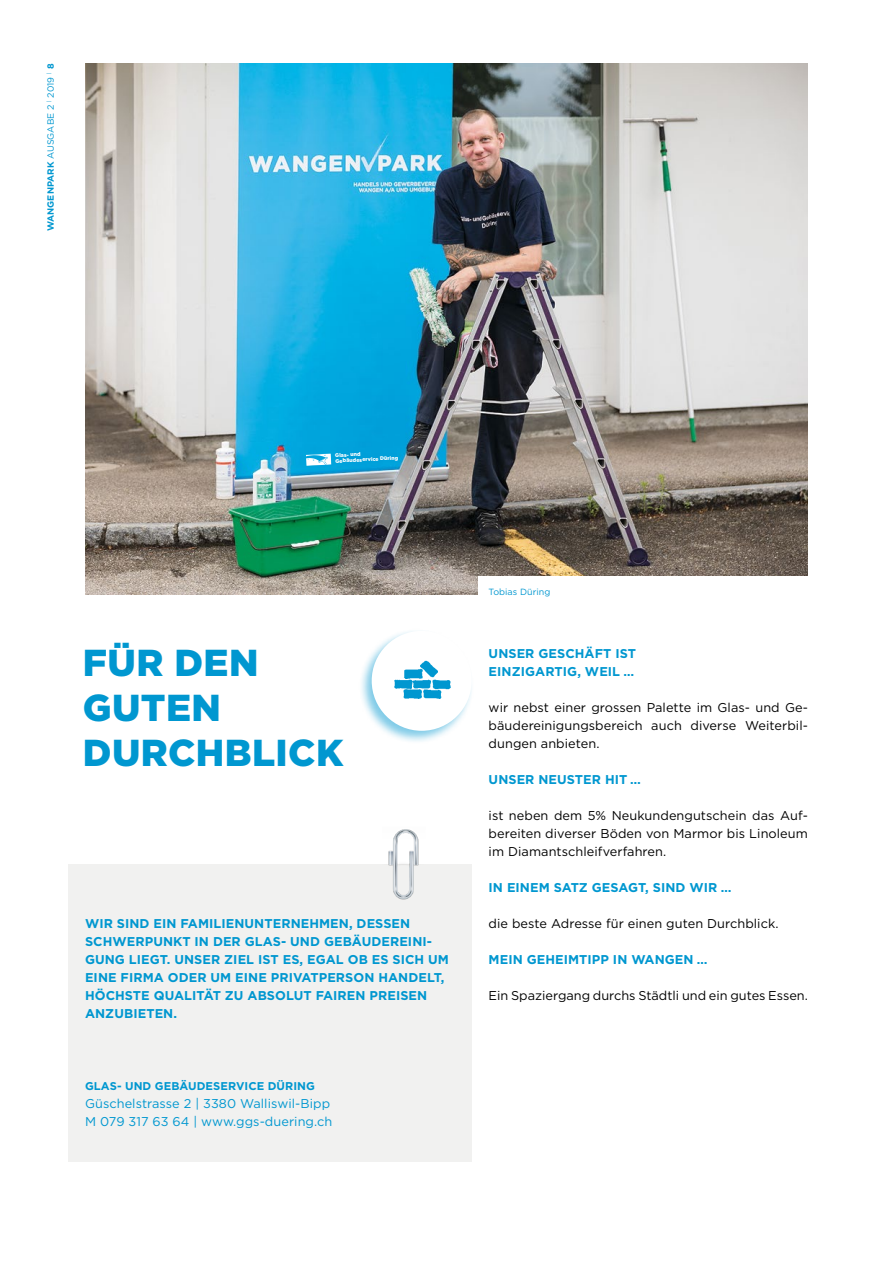
<style>
.page{position:relative;width:893px;height:1263px;background:#fff}
.page>*{position:absolute;margin:0;border:0;box-sizing:border-box;transform-origin:0 0}
.t1{font:900 37.5px/45px "Gotham";letter-spacing:.01em;color:#0097d0}
.t2{font:700 12.75px/18px "Gotham";letter-spacing:.005em;color:#0097d0}
.t3{font:12.75px/18px "Gotham";letter-spacing:.005em;color:#000;text-align:justify}
.t4{font:12.75px/18px "Gotham";letter-spacing:.005em;color:#0097d0}
.t5{font:700 11.25px "Gotham";letter-spacing:.005em;color:#0097d0}
.t6{font:9px "Gotham";color:#0097d0}
.t7{font:900 5.25px/5.6px "Gotham";color:#fff}
.s1{font-weight:700}
</style>
<div class="page">
<div style="left:68px;top:865px;width:404px;height:297px;background:#f0f0ef"></div>
<img style="left:368px;top:829px;width:73px;height:71px">
<img style="left:85px;top:64px;width:723px;height:531px">
<div style="left:358px;top:628px;width:116px;height:116px;background:#0097d0;opacity:.5"></div>
<div style="left:372px;top:631px;width:100px;height:100px;background:#fff;border-radius:50%"></div>
<div style="left:478px;top:577px;width:332px;height:27px;background:#fff"></div>
<img style="left:394px;top:660px;width:57px;height:39px">
<svg style="left:306px;top:453px;width:25px;height:13px"></svg>
<p class="t6" style="left:45px;top:231px;width:169px;rotate:-90deg"><span class="s1">WANGENPARK</span> AUSGABE 2 <sup>|</sup> 2019 <sup>|</sup> <span class="s1">8</span></p>
<p class="t7" style="left:335px;top:453px;width:64px;rotate:-3deg">Glas- und<br>Gebäudeservice Düring</p>
<h1 class="t1" style="left:83px;top:640px;width:262px">FÜR DEN<br>GUTEN<br>DURCHBLICK</h1>
<p class="t2" style="left:85px;top:914px;width:365px">WIR SIND EIN FAMILIENUNTERNEHMEN, DESSEN SCHWERPUNKT IN DER GLAS- UND GEBÄUDEREINI-GUNG LIEGT. UNSER ZIEL IST ES, EGAL OB ES SICH UM EINE FIRMA ODER UM EINE PRIVATPERSON HANDELT, HÖCHSTE QUALITÄT ZU ABSOLUT FAIREN PREISEN ANZUBIETEN.</p>
<p class="t5" style="left:85px;top:1078px;width:231px">GLAS- UND GEBÄUDESERVICE DÜRING</p>
<p class="t4" style="left:85px;top:1094px;width:249px">Güschelstrasse 2 | 3380 Walliswil-Bipp<br>M 079 317 63 64 | www.ggs-duering.ch</p>
<p class="t6" style="left:489px;top:586px;width:63px">Tobias Düring</p>
<p class="t2" style="left:489px;top:644px;width:149px">UNSER GESCHÄFT IST<br>EINZIGARTIG, WEIL …</p>
<p class="t3" style="left:489px;top:698px;width:321px">wir nebst einer grossen Palette im Glas- und Ge&shy;bäudereinigungsbereich auch diverse Weiterbil&shy;dungen anbieten.</p>
<p class="t2" style="left:489px;top:770px;width:154px">UNSER NEUSTER HIT …</p>
<p class="t3" style="left:489px;top:806px;width:321px">ist neben dem 5% Neukundengutschein das Auf&shy;bereiten diverser Böden von Marmor bis Linoleum im Diamantschleifverfahren.</p>
<p class="t2" style="left:489px;top:878px;width:244px">IN EINEM SATZ GESAGT, SIND WIR …</p>
<p class="t3" style="left:489px;top:914px;width:291px">die beste Adresse für einen guten Durchblick.</p>
<p class="t2" style="left:489px;top:950px;width:220px">MEIN GEHEIMTIPP IN WANGEN …</p>
<p class="t3" style="left:489px;top:986px;width:321px">Ein Spaziergang durchs Städtli und ein gutes Essen.</p>
</div>
